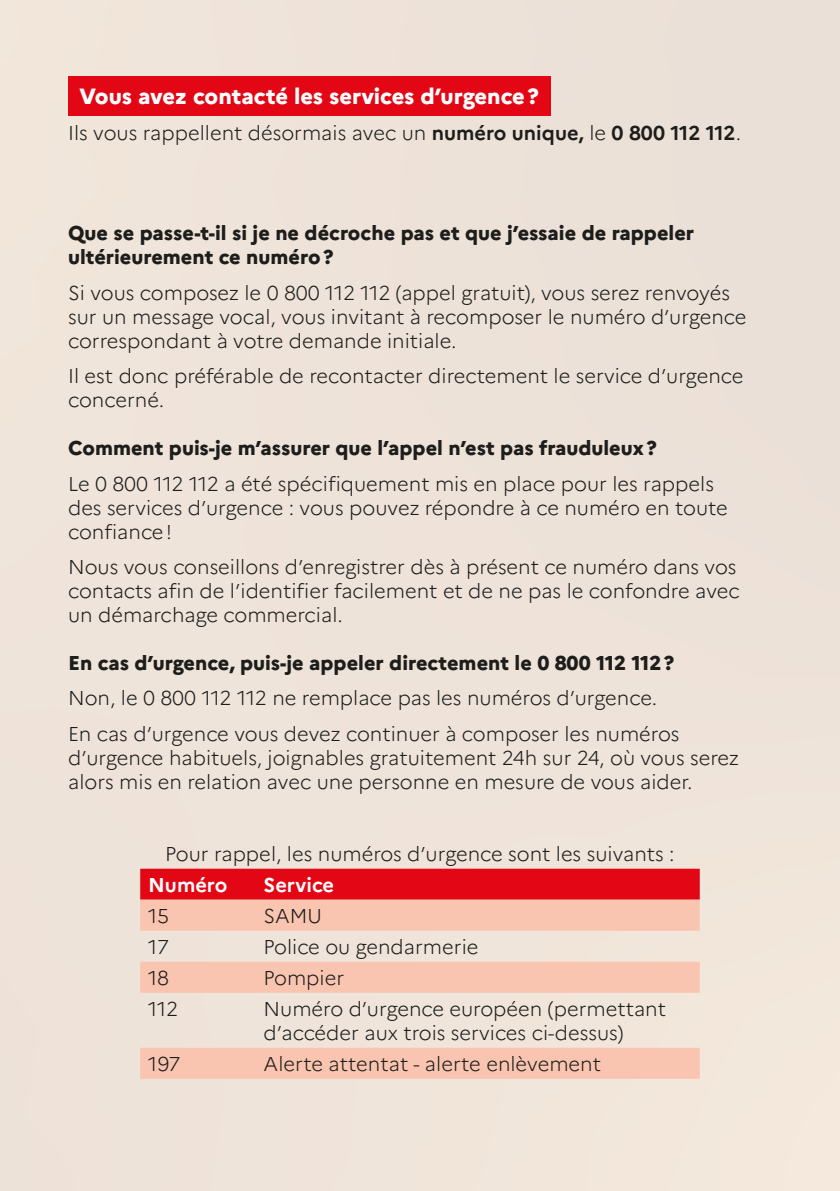
<style>
.page{position:relative;width:840px;height:1191px;background:#fff}
.page>*{position:absolute;margin:0;border:0;box-sizing:border-box;transform-origin:0 0}
.question{font:800 22px "Marianne";color:#fff}
.texte{font:300 20px/24px "Marianne";color:#1d1d1b}
.question-2{font:800 20px/24px "Marianne";color:#1d1d1b}
.t1{font:700 20px "Marianne";color:#fff}
.s1{font-weight:700}
</style>
<div class="page">
<div style="left:0;top:0;width:839px;height:1191px;background:#efe3d9"></div>
<div style="left:140px;top:868px;width:559px;height:31px;background:#e30614"></div>
<svg style="left:140px;top:899px;width:559px;height:179px;fill:#f9c5b0"></svg>
<div style="left:68px;top:77px;width:482px;height:39px;background:#e30614"></div>
<p class="question" style="left:79px;top:83px;width:461px">Vous avez contacté les services d’urgence?</p>
<p class="texte" style="left:68px;top:121px;width:674px">Ils vous rappellent désormais avec un <span class="s1">numéro unique,</span> le <span class="s1">0 800 112 112</span>.</p>
<p class="question-2" style="left:68px;top:221px;width:627px">Que se passe-t-il si je ne décroche pas et que j’essaie de rappeler ultérieurement ce numéro?</p>
<p class="texte" style="left:68px;top:281px;width:679px">Si vous composez le 0 800 112 112 (appel gratuit), vous serez renvoyés sur un message vocal, vous invitant à recomposer le numéro d’urgence correspondant à votre demande initiale.</p>
<p class="texte" style="left:68px;top:364px;width:676px">Il est donc préférable de recontacter directement le service d’urgence concerné.</p>
<p class="question-2" style="left:68px;top:436px;width:590px">Comment puis-je m’assurer que l’appel n’est pas frauduleux?</p>
<p class="texte" style="left:68px;top:471px;width:661px">Le 0 800 112 112 a été spécifiquement mis en place pour les rappels des services d’urgence : vous pouvez répondre à ce numéro en toute confiance!</p>
<p class="texte" style="left:68px;top:555px;width:672px">Nous vous conseillons d’enregistrer dès à présent ce numéro dans vos contacts afin de l’identifier facilement et de ne pas le confondre avec un démarchage commercial.</p>
<p class="question-2" style="left:68px;top:651px;width:607px">En cas d’urgence, puis-je appeler directement le 0 800 112 112?</p>
<p class="texte" style="left:68px;top:686px;width:590px">Non, le 0 800 112 112 ne remplace pas les numéros d’urgence.</p>
<p class="texte" style="left:68px;top:721px;width:672px">En cas d’urgence vous devez continuer à composer les numéros d’urgence habituels, joignables gratuitement 24h sur 24, où vous serez alors mis en relation avec une personne en mesure de vous aider.</p>
<p class="texte" style="left:165px;top:841px;width:510px">Pour rappel, les numéros d’urgence sont les suivants :</p>
<p class="t1" style="left:148px;top:872px;width:81px">Numéro</p>
<p class="t1" style="left:263px;top:872px;width:72px">Service</p>
<p class="texte" style="left:148px;top:903px;width:22px">15</p>
<p class="texte" style="left:263px;top:903px;width:60px">SAMU</p>
<p class="texte" style="left:148px;top:934px;width:22px">17</p>
<p class="texte" style="left:263px;top:934px;width:216px">Police ou gendarmerie</p>
<p class="texte" style="left:148px;top:965px;width:22px">18</p>
<p class="texte" style="left:263px;top:965px;width:82px">Pompier</p>
<p class="texte" style="left:148px;top:996px;width:31px">112</p>
<p class="texte" style="left:263px;top:996px;width:403px">Numéro d’urgence européen (permettant d’accéder aux trois services ci-dessus)</p>
<p class="texte" style="left:148px;top:1051px;width:34px">197</p>
<p class="texte" style="left:263px;top:1051px;width:339px">Alerte attentat - alerte enlèvement</p>
</div>
